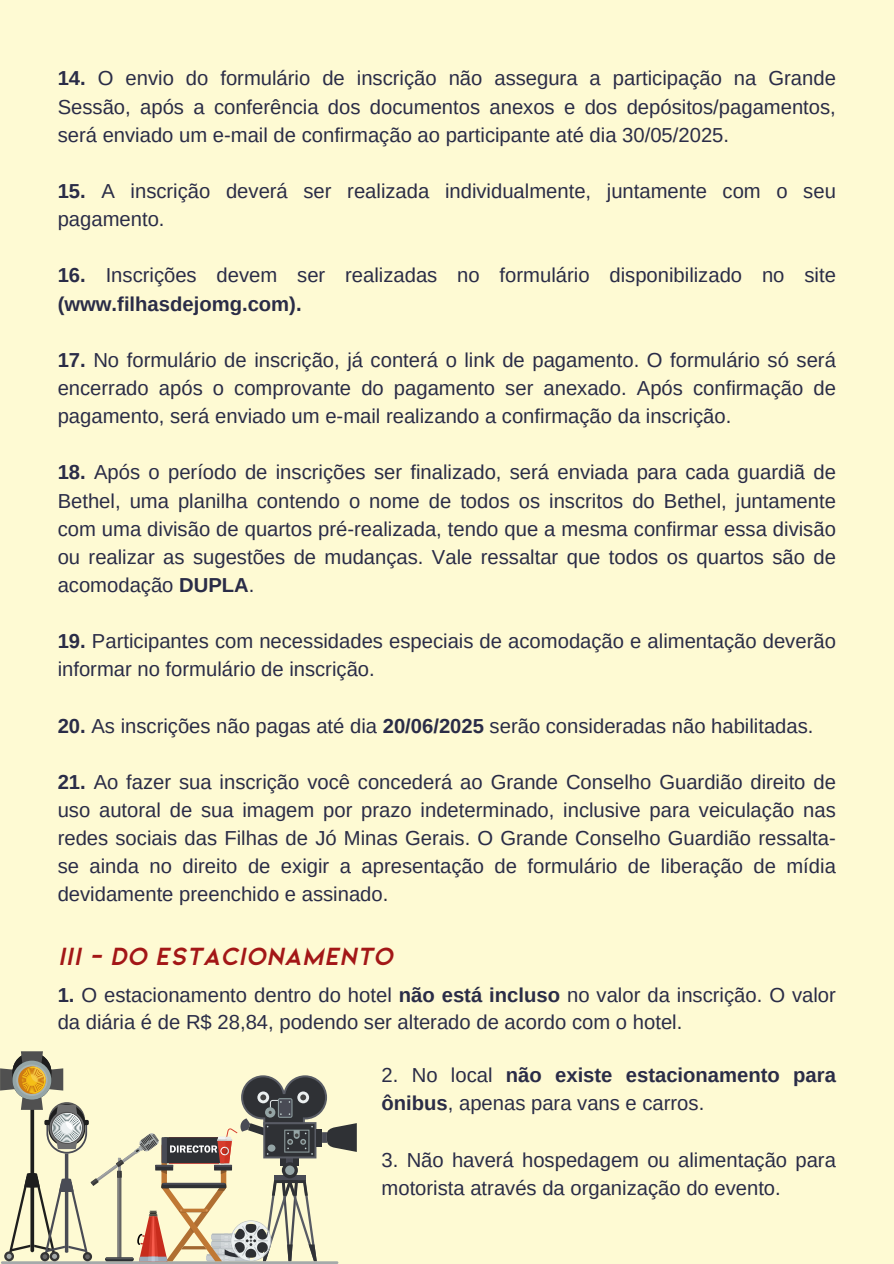
<style>
.page{position:relative;width:894px;height:1264px;background:#fff}
.page>*{position:absolute;margin:0;border:0;box-sizing:border-box;transform-origin:0 0}
.t1{font:700 26.25px "KIONA";color:#a31717}
.t2{font:20.25px/28.2px "Arimo";color:#2a2c47}
.t3{font:700 20.25px/28.2px "Arimo";color:#2a2c47}
.s1{font-weight:700}
.s2{font-weight:400}
</style>
<div class="page">
<div style="left:0;top:0;width:893px;height:1263px;background:#fefad3"></div>
<hr style="left:1px;top:1261px;width:337px;height:2px;background:#a5aaaa">
<svg style="left:0;top:1051px;width:357px;height:210px"></svg>
<p class="t2" style="left:58px;top:64px;width:779px;text-align:justify"><span class="s1">14.</span> O envio do formulário de inscrição não assegura a participação na Grande Sessão, após a conferência dos documentos anexos e dos depósitos/pagamentos, será enviado um e-mail de confirmação ao participante até dia 30/05/2025.</p>
<p class="t2" style="left:58px;top:177px;width:779px"><span class="s1">15.</span> A inscrição deverá ser realizada individualmente, juntamente com o seu pagamento.</p>
<p class="t2" style="left:58px;top:261px;width:779px"><span class="s1">16.</span> Inscrições devem ser realizadas no formulário disponibilizado no site <span class="s1">(www.filhasdejomg.com).</span></p>
<p class="t2" style="left:58px;top:346px;width:779px;text-align:justify"><span class="s1">17.</span> No formulário de inscrição, já conterá o link de pagamento. O formulário só será encerrado após o comprovante do pagamento ser anexado. Após confirmação de pagamento, será enviado um e-mail realizando a confirmação da inscrição.</p>
<p class="t2" style="left:58px;top:458px;width:779px;text-align:justify"><span class="s1">18.</span> Após o período de inscrições ser finalizado, será enviada para cada guardiã de Bethel, uma planilha contendo o nome de todos os inscritos do Bethel, juntamente com uma divisão de quartos pré-realizada, tendo que a mesma confirmar essa divisão ou realizar as sugestões de mudanças. Vale ressaltar que todos os quartos são de acomodação <span class="s1">DUPLA</span>.</p>
<p class="t2" style="left:58px;top:627px;width:779px"><span class="s1">19.</span> Participantes com necessidades especiais de acomodação e alimentação deverão informar no formulário de inscrição.</p>
<p class="t2" style="left:58px;top:711px;width:757px"><span class="s1">20.</span> As inscrições não pagas até dia <span class="s1">20/06/2025</span> serão consideradas não habilitadas.</p>
<p class="t2" style="left:58px;top:767px;width:779px;text-align:justify"><span class="s1">21.</span> Ao fazer sua inscrição você concederá ao Grande Conselho Guardião direito de uso autoral de sua imagem por prazo indeterminado, inclusive para veiculação nas redes sociais das Filhas de Jó Minas Gerais. O Grande Conselho Guardião ressalta&shy;se ainda no direito de exigir a apresentação de formulário de liberação de mídia devidamente preenchido e assinado.</p>
<h1 class="t1" style="left:58px;top:939px;width:336px">III - DO ESTACIONAMENTO</h1>
<p class="t2" style="left:58px;top:980px;width:779px"><span class="s1">1.</span> O estacionamento dentro do hotel <span class="s1">não está incluso</span> no valor da inscrição. O valor da diária é de R$ 28,84, podendo ser alterado de acordo com o hotel.</p>
<p class="t3" style="left:381px;top:1061px;width:455px"><span class="s2">2. No local</span> não existe estacionamento para ônibus<span class="s2">, apenas para vans e carros.</span></p>
<p class="t2" style="left:381px;top:1145px;width:455px">3. Não haverá hospedagem ou alimentação para motorista através da organização do evento.</p>
</div>
